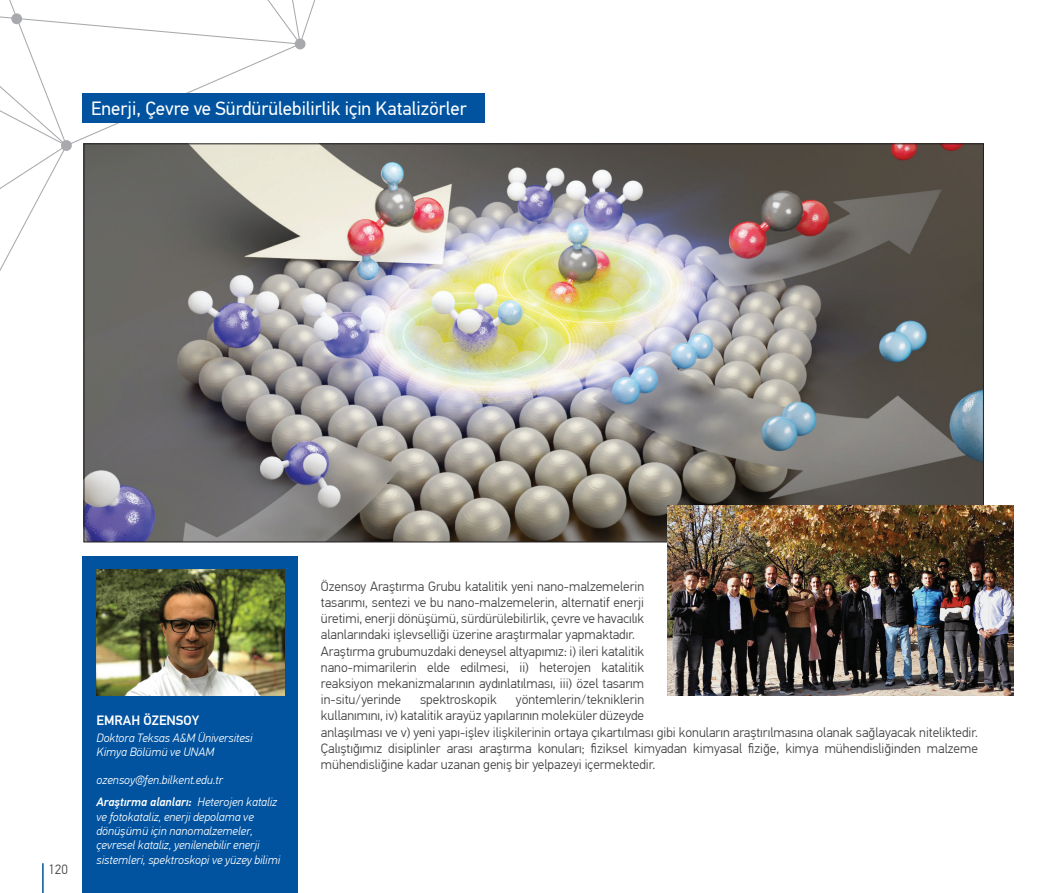
<style>
.page{position:relative;width:1046px;height:893px;background:#fff}
.page>*{position:absolute;margin:0;border:0;box-sizing:border-box;transform-origin:0 0}
.t1{font:19.2px "PF Din Text Pro";color:#fff}
.t2{font:300 13.5px/16.2px "PF Din Text Pro";color:#3e3e3f}
.t3{font:500 13.5px "PF Din Text Pro";color:#fff}
.t4{font:italic 300 12px/14.4px "PF Din Text Pro";color:#fff}
.s1{font-weight:500}
</style>
<div class="page">
<img style="left:86px;top:146px;width:896px;height:394px">
<svg style="left:0;top:0;width:361px;height:364px"></svg>
<div style="left:61px;top:140px;width:11px;height:11px;background:#a8a9ad;border-radius:50%"></div>
<div style="left:11px;top:13px;width:11px;height:11px;background:#a8a9ad;border-radius:50%"></div>
<div style="left:295px;top:38px;width:11px;height:12px;background:#a8a9ad;border-radius:50%"></div>
<div style="left:83px;top:93px;width:402px;height:30px;background:#0153a0"></div>
<div style="left:83px;top:556px;width:215px;height:337px;background:#0153a0"></div>
<img style="left:97px;top:569px;width:188px;height:126px">
<img style="left:668px;top:506px;width:345px;height:189px">
<hr style="left:42px;top:863px;width:2px;height:30px;background:#0153a0">
<h1 class="t1" style="left:91px;top:97px;width:377px">Enerji, Çevre ve Sürdürülebilirlik için Katalizörler</h1>
<p class="t2" style="left:48px;top:861px;width:21px">120</p>
<p class="t3" style="left:97px;top:712px;width:104px">EMRAH ÖZENSOY</p>
<p class="t4" style="left:97px;top:731px;width:158px">Doktora Teksas A&amp;M Üniversitesi<br>Kimya Bölümü ve UNAM</p>
<p class="t4" style="left:97px;top:795px;width:185px"><span class="s1">Araştırma alanları:</span> Heterojen kataliz ve fotokataliz, enerji depolama ve dönüşümü için nanomalzemeler, çevresel kataliz, yenilenebilir enerji sistemleri, spektroskopi ve yüzey bilimi</p>
<p class="t4" style="left:97px;top:773px;width:128px">ozensoy@fen.bilkent.edu.tr</p>
<p class="t2" style="left:321px;top:578px;width:325px">Özensoy Araştırma Grubu katalitik yeni nano-malzemelerin tasarımı, sentezi ve bu nano-malzemelerin, alternatif enerji üretimi, enerji dönüşümü, sürdürülebilirlik, çevre ve havacılık alanlarındaki işlevselliği üzerine araştırmalar yapmaktadır.<br>Araştırma grubumuzdaki deneysel altyapımız: i) ileri katalitik nano-mimarilerin elde edilmesi, ii) heterojen katalitik reaksiyon mekanizmalarının aydınlatılması, iii) özel tasarım in-situ/yerinde</p>
<p class="t2" style="left:321px;top:692px;width:658px;text-indent:195px">yöntemlerin/tekniklerin<br>kullanımını, iv) katalitik arayüz yapılarının moleküler düzeyde<br>anlaşılması ve v) yeni yapı-işlev ilişkilerinin ortaya çıkartılması gibi konuların araştırılmasına olanak sağlayacak niteliktedir.<br>Çalıştığımız disiplinler arası araştırma konuları; fiziksel kimyadan kimyasal fiziğe, kimya mühendisliğinden malzeme mühendisliğine kadar uzanan geniş bir yelpazeyi içermektedir.</p>
<p class="t2" style="left:420px;top:692px;width:78px">spektroskopik</p>
</div>
